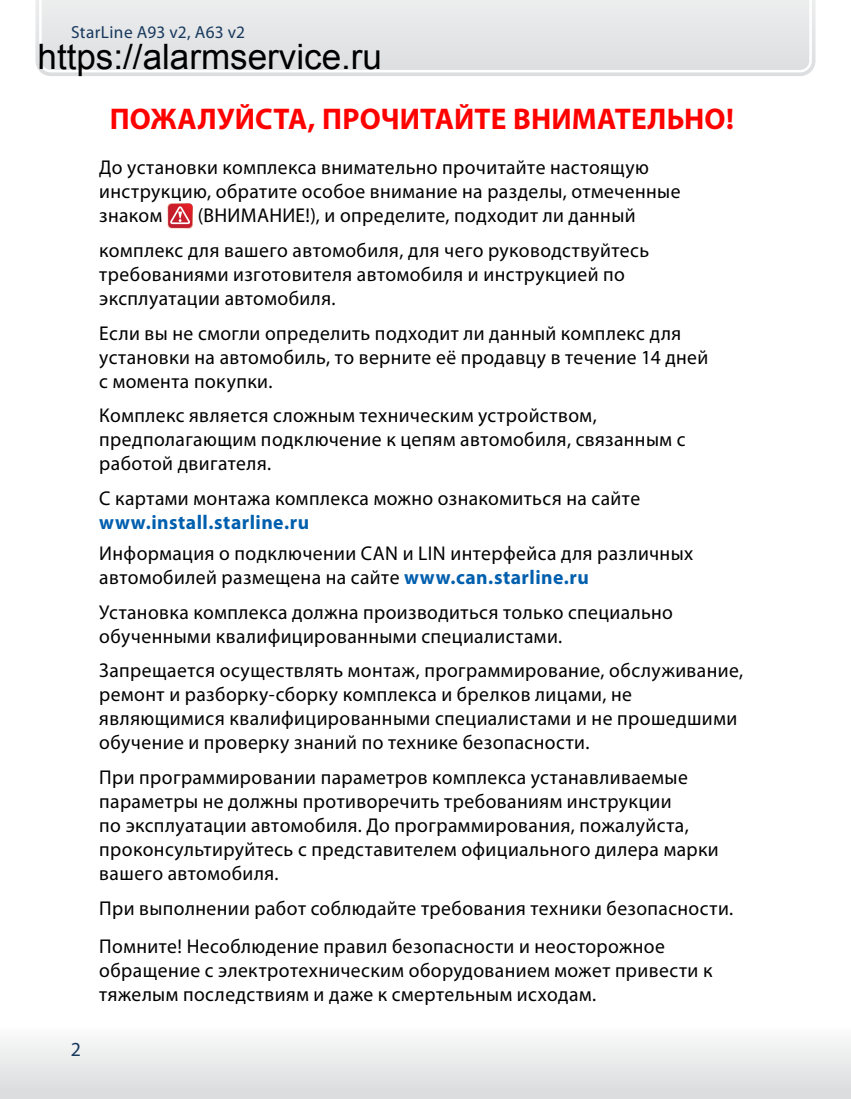
<style>
.page{position:relative;width:851px;height:1099px;background:#fff}
.page>*{position:absolute;margin:0;border:0;box-sizing:border-box;transform-origin:0 0}
.t1{font:700 30px "Myriad Pro";letter-spacing:.005em;color:#fe0200}
.t2{font:20px/24px "Myriad Pro";letter-spacing:.02em;color:#000}
.t3{font:700 20px "Myriad Pro";letter-spacing:.025em;color:#005fae}
.t4{font:20px "Myriad Pro";color:#17395e}
.t5{font:17.5px "Myriad Pro";letter-spacing:.01em;color:#17395e}
.s1{font-weight:700;color:#005fae}
</style>
<div class="page">
<svg style="left:35px;top:0;width:780px;height:76px;background:#dedfe1"></svg>
<svg style="left:38px;top:0;width:774px;height:74px;background:#dbdcdd"></svg>
<svg style="left:0;top:1041px;width:850px;height:57px"></svg>
<svg style="left:167px;top:203px;width:26px;height:26px"></svg>
<p class="t5" style="left:71px;top:22px;width:175px">StarLine A93 v2, А63 v2</p>
<p class="t4" style="left:71px;top:1037px;width:12px">2</p>
<h1 class="t1" style="left:110px;top:99px;width:625px">ПОЖАЛУЙСТА, ПРОЧИТАЙТЕ ВНИМАТЕЛЬНО!</h1>
<p class="t2" style="left:99px;top:155px;width:582px">До установки комплекса внимательно прочитайте настоящую инструкцию, обратите особое внимание на разделы, отмеченные знаком</p>
<p class="t2" style="left:99px;top:198px;width:551px;line-height:34.8px;text-indent:99px">(ВНИМАНИЕ!), и определите, подходит ли данный комплекс для вашего автомобиля, для чего руководствуйтесь</p>
<p class="t2" style="left:99px;top:262px;width:527px">требованиями изготовителя автомобиля и инструкцией по эксплуатации автомобиля.</p>
<p class="t2" style="left:99px;top:320px;width:610px">Если вы не смогли определить подходит ли данный комплекс для установки на автомобиль, то верните её продавцу в течение 14 дней с момента покупки.</p>
<p class="t2" style="left:99px;top:403px;width:587px">Комплекс является сложным техническим устройством, предполагающим подключение к цепям автомобиля, связанным с работой двигателя.</p>
<p class="t2" style="left:99px;top:486px;width:542px">С картами монтажа комплекса можно ознакомиться на сайте</p>
<p class="t3" style="left:99px;top:509px;width:211px">www.install.starline.ru</p>
<p class="t2" style="left:99px;top:541px;width:595px">Информация о подключении CAN и LIN интерфейса для различных автомобилей размещена на сайте <span class="s1">www.can.starline.ru</span></p>
<p class="t2" style="left:99px;top:599px;width:575px">Установка комплекса должна производиться только специально обученными квалифицированными специалистами.</p>
<p class="t2" style="left:99px;top:658px;width:645px">Запрещается осуществлять монтаж, программирование, обслуживание, ремонт и разборку-сборку комплекса и брелков лицами, не являющимися квалифицированными специалистами и не прошедшими обучение и проверку знаний по технике безопасности.</p>
<p class="t2" style="left:99px;top:765px;width:621px">При программировании параметров комплекса устанавливаемые параметры не должны противоречить требованиям инструкции<br>по эксплуатации автомобиля. До программирования, пожалуйста, проконсультируйтесь с представителем официального дилера марки вашего автомобиля.</p>
<p class="t2" style="left:99px;top:888px;width:635px;line-height:38.2px">При выполнении работ соблюдайте требования техники безопасности.<br>Помните! Несоблюдение правил безопасности и неосторожное</p>
<p class="t2" style="left:99px;top:957px;width:614px">обращение с электротехническим оборудованием может привести к тяжелым последствиям и даже к смертельным исходам.</p>
</div>
